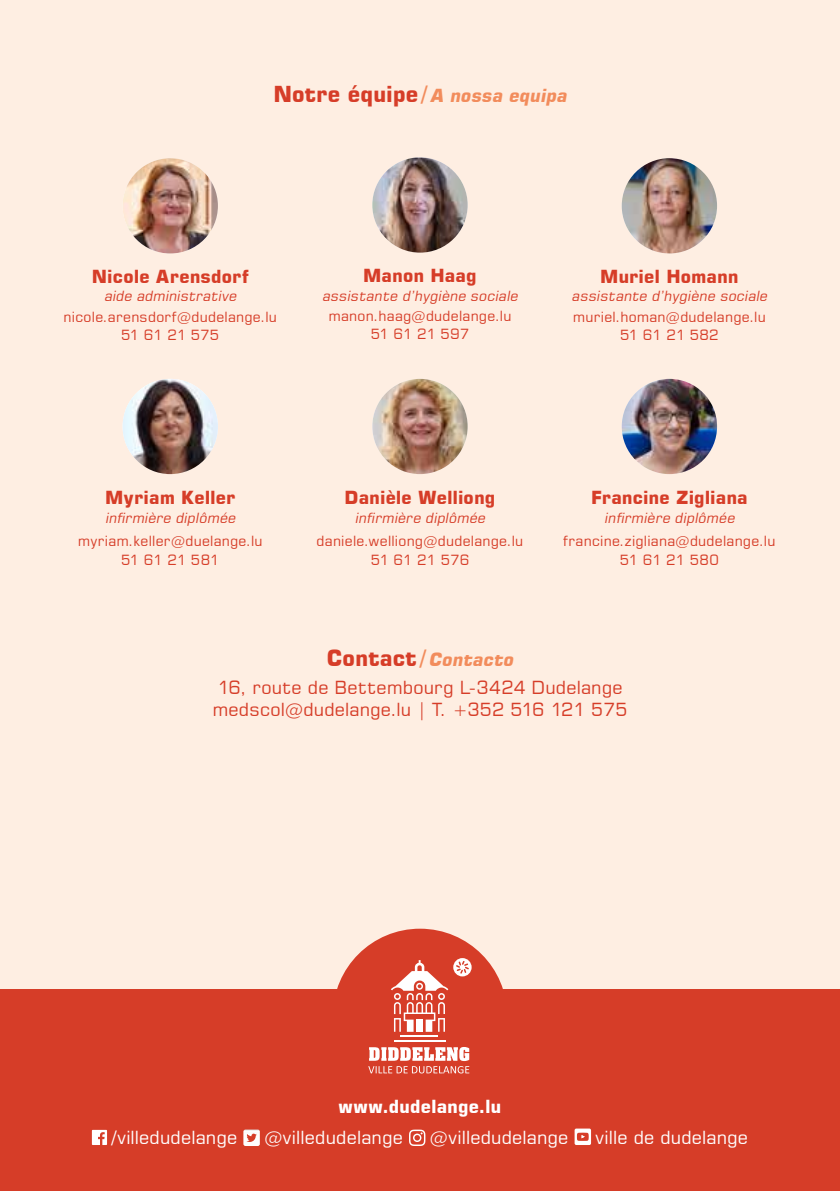
<style>
.page{position:relative;width:840px;height:1191px;background:#fff}
.page>*{position:absolute;margin:0;border:0;box-sizing:border-box;transform-origin:0 0}
.t1{font:18px/27.6px "Square 721 BT";letter-spacing:.01em;color:#d63d28;text-align:center}
.t2{font:700 18px "Square 721 BT";letter-spacing:.005em;color:#d63d28}
.t3{font:18px "Square 721 BT";letter-spacing:.005em;color:#fff}
.t4{font:italic 700 18px "Square 721 BT";color:#f28c5c}
.t5{font:700 18px "Square 721 BT";letter-spacing:.005em;color:#fff}
.t6{font:14px/18px "Square 721 BT";letter-spacing:.015em;color:#d63d28;text-align:center}
.t7{font:italic 14px "Square 721 BT";color:#d63d28}
.s1{font-style:normal;font-size:22px;color:#d63d28}
.s2{font-style:normal;font-size:22px}
.s3{font-weight:700;font-size:22px}
.s4{font-weight:700;font-size:22px;color:#f28c5c}
.s5{font-weight:700;font-style:italic;color:#f28c5c}
</style>
<div class="page">
<div style="left:0;top:0;width:839px;height:1009px;background:#feeee2"></div>
<div style="left:0;top:989px;width:839px;height:202px;background:#d63d28"></div>
<div style="left:332px;top:928px;width:175px;height:175px;background:#d63d28;border-radius:50%"></div>
<hr style="left:400px;top:1035px;width:38px;height:1px;background:#fff">
<hr style="left:394px;top:1040px;width:51px;height:1px;background:#fff">
<svg style="left:391px;top:958px;width:80px;height:73px"></svg>
<svg style="left:368px;top:1047px;width:101px;height:26px"></svg>
<svg style="left:92px;top:1129px;width:15px;height:16px"></svg>
<img style="left:243px;top:1129px;width:17px;height:17px">
<svg style="left:409px;top:1129px;width:16px;height:17px"></svg>
<svg style="left:574px;top:1128px;width:16px;height:17px"></svg>
<hr style="left:839px;top:181px;width:1px;height:1010px;background:#e9e9f5">
<img style="left:372px;top:379px;width:95px;height:95px;border-radius:48px">
<img style="left:372px;top:157px;width:95px;height:96px;border-radius:48px">
<img style="left:621px;top:158px;width:95px;height:95px;border-radius:48px">
<img style="left:122px;top:158px;width:96px;height:95px;border-radius:48px">
<img style="left:621px;top:379px;width:95px;height:95px;border-radius:48px">
<img style="left:122px;top:379px;width:96px;height:95px;border-radius:48px">
<p class="t4" style="left:273px;top:84px;width:298px"><span class="s1">Notre équipe</span><span class="s2">/</span> A nossa equipa</p>
<p class="t2" style="left:92px;top:265px;width:158px">Nicole Arensdorf</p>
<p class="t7" style="left:104px;top:287px;width:137px">aide administrative</p>
<p class="t6" style="left:63px;top:308px;width:215px">nicole.arensdorf@dudelange.lu<br>51 61 21 575</p>
<p class="t2" style="left:363px;top:264px;width:115px">Manon Haag</p>
<p class="t7" style="left:322px;top:287px;width:200px">assistante d’hygiène sociale</p>
<p class="t6" style="left:328px;top:307px;width:184px">manon.haag@dudelange.lu<br>51 61 21 597</p>
<p class="t2" style="left:599px;top:265px;width:140px">Muriel Homann</p>
<p class="t7" style="left:571px;top:287px;width:200px">assistante d’hygiène sociale</p>
<p class="t6" style="left:572px;top:308px;width:194px">muriel.homan@dudelange.lu<br>51 61 21 582</p>
<p class="t2" style="left:105px;top:486px;width:131px">Myriam Keller</p>
<p class="t7" style="left:105px;top:509px;width:135px">infirmière diplômée</p>
<p class="t6" style="left:78px;top:532px;width:186px">myriam.keller@duelange.lu<br>51 61 21 581</p>
<p class="t2" style="left:344px;top:486px;width:152px">Danièle Welliong</p>
<p class="t7" style="left:354px;top:509px;width:135px">infirmière diplômée</p>
<p class="t6" style="left:316px;top:532px;width:208px">daniele.welliong@dudelange.lu<br>51 61 21 576</p>
<p class="t2" style="left:590px;top:486px;width:158px">Francine Zigliana</p>
<p class="t7" style="left:604px;top:509px;width:135px">infirmière diplômée</p>
<p class="t6" style="left:563px;top:532px;width:213px">francine.zigliana@dudelange.lu<br>51 61 21 580</p>
<p class="t1" style="left:217px;top:645px;width:406px"><span class="s3">Contact</span><span class="s4">/</span> <span class="s5">Contacto<br></span>16, route de Bettembourg L-3424 Dudelange</p>
<p class="t1" style="left:212px;top:695px;width:416px">medscol@dudelange.lu | T. +352 516 121 575</p>
<p class="t5" style="left:338px;top:1095px;width:164px">www.dudelange.lu</p>
<p class="t3" style="left:111px;top:1126px;width:127px">/villedudelange</p>
<p class="t3" style="left:264px;top:1126px;width:140px">@villedudelange</p>
<p class="t3" style="left:429px;top:1126px;width:140px">@villedudelange</p>
<p class="t3" style="left:595px;top:1126px;width:154px">ville de dudelange</p>
</div>
